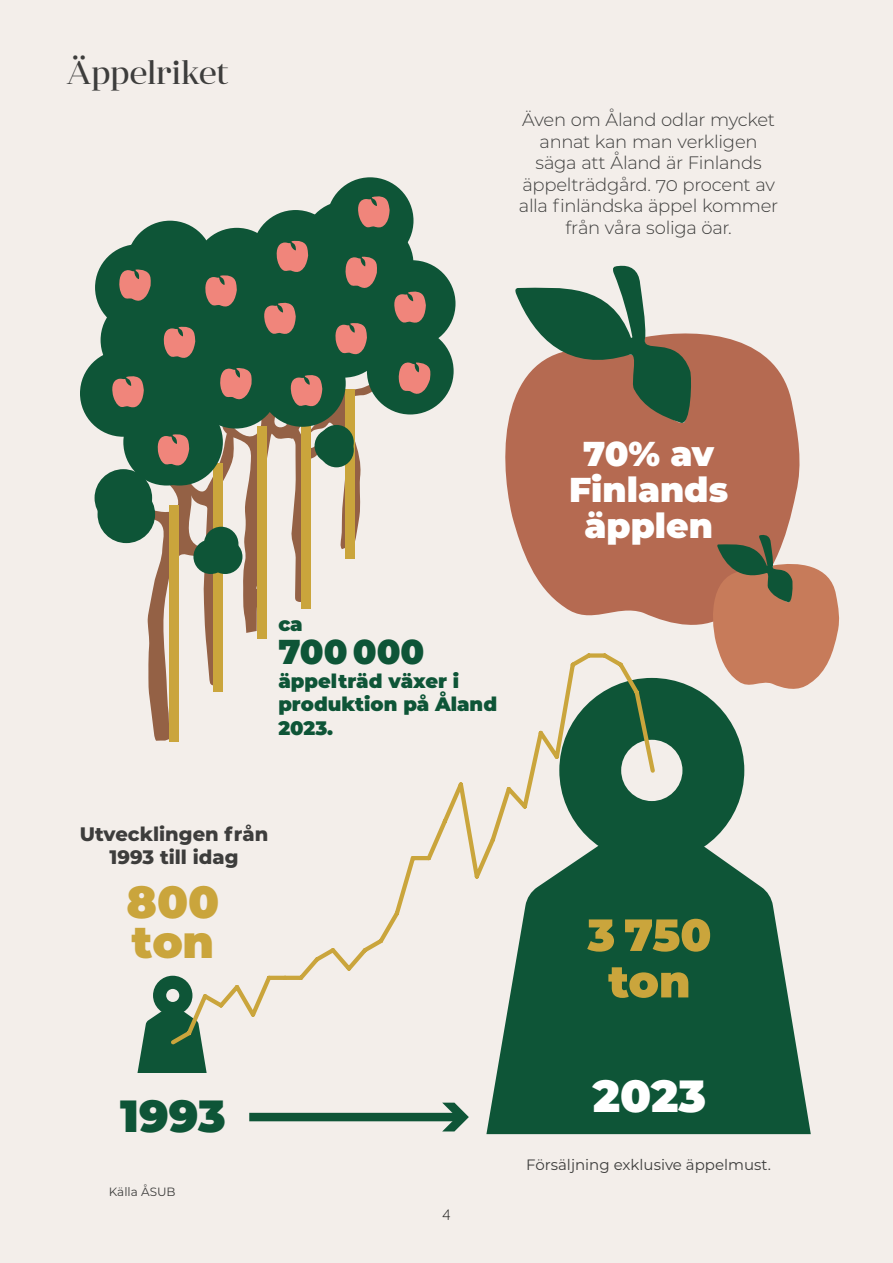
<style>
.page{position:relative;width:893px;height:1263px;background:#f3eeea}
.page>*{position:absolute;margin:0;border:0;box-sizing:border-box;transform-origin:0 0}
.t1{font:900 45px/40.2px "Montserrat";color:#caa53c}
.t2{font:900 45px "Montserrat";color:#0e5537}
.t3{font:900 45px "Montserrat";color:#fff}
.t4{font:900 34.5px/36px "Montserrat";color:#fff;text-align:center}
.t5{font:900 34.5px "Montserrat";color:#0e5537}
.t6{font:33px "Anglecia Pro Display";letter-spacing:-.005em;color:#3d3d3c}
.t7{font:900 19.5px/23.4px "Montserrat";color:#0e5537}
.t8{font:800 19.5px/23.4px "Montserrat";color:#3d3d3c;text-align:center}
.t9{font:300 18px/21.6px "Montserrat";letter-spacing:-.02em;color:#3d3d3c;text-align:center}
.t10{font:15px "Montserrat";color:#3d3d3c}
.t11{font:300 15px "Raleway";color:#1d1d1b}
.t12{font:12px "Montserrat";color:#3d3d3c}
</style>
<div class="page">
<svg style="left:505px;top:333px;width:295px;height:270px;background:#bd7b64"></svg>
<svg style="left:515px;top:265px;width:177px;height:164px"></svg>
<svg style="left:137px;top:976px;width:70px;height:97px"></svg>
<div style="left:249px;top:1113px;width:210px;height:8px;background:#0e5537"></div>
<svg style="left:442px;top:1103px;width:27px;height:28px"></svg>
<svg style="left:486px;top:863px;width:325px;height:271px;background:#2d6a4f"></svg>
<svg style="left:658px;top:919px;width:52px;height:33px;background:#908c3a"></svg>
<svg style="left:658px;top:967px;width:30px;height:31px"></svg>
<svg style="left:167px;top:730px;width:491px;height:318px"></svg>
<div style="left:369px;top:260px;width:86px;height:87px;background:#0e5537;border-radius:50%"></div>
<div style="left:327px;top:221px;width:86px;height:86px;background:#0e5537;border-radius:50%"></div>
<div style="left:303px;top:201px;width:87px;height:87px;background:#0e5537;border-radius:50%"></div>
<div style="left:327px;top:177px;width:86px;height:87px;background:#0e5537;border-radius:50%"></div>
<div style="left:252px;top:210px;width:87px;height:87px;background:#0e5537;border-radius:50%"></div>
<div style="left:355px;top:271px;width:87px;height:87px;background:#0e5537;border-radius:50%"></div>
<div style="left:101px;top:297px;width:86px;height:86px;background:#0e5537;border-radius:50%"></div>
<div style="left:80px;top:350px;width:87px;height:87px;background:#0e5537;border-radius:50%"></div>
<div style="left:98px;top:485px;width:57px;height:58px;background:#0e5537;border-radius:50%"></div>
<div style="left:95px;top:469px;width:57px;height:58px;background:#0e5537;border-radius:50%"></div>
<div style="left:367px;top:328px;width:87px;height:86px;background:#0e5537;border-radius:50%"></div>
<div style="left:95px;top:244px;width:87px;height:87px;background:#0e5537;border-radius:50%"></div>
<div style="left:127px;top:221px;width:86px;height:86px;background:#0e5537;border-radius:50%"></div>
<div style="left:193px;top:228px;width:87px;height:86px;background:#0e5537;border-radius:50%"></div>
<svg style="left:358px;top:196px;width:32px;height:32px"></svg>
<svg style="left:398px;top:362px;width:32px;height:32px"></svg>
<svg style="left:394px;top:291px;width:32px;height:32px"></svg>
<svg style="left:111px;top:240px;width:270px;height:501px"></svg>
<div style="left:319px;top:425px;width:35px;height:34px;background:#0e5537;border-radius:50%"></div>
<div style="left:319px;top:433px;width:35px;height:34px;background:#0e5537;border-radius:50%"></div>
<svg style="left:559px;top:534px;width:281px;height:329px"></svg>
<h3 class="t6" style="left:67px;top:51px;width:164px">Äppelriket</h3>
<p class="t9" style="left:519px;top:108px;width:261px">Även om Åland odlar mycket annat kan man verkligen säga att Åland är Finlands äppelträdgård. 70 procent av alla finländska äppel kommer från våra soliga öar.</p>
<p class="t7" style="left:278px;top:611px;width:26px">ca</p>
<h2 class="t5" style="left:278px;top:626px;width:148px">700 000</h2>
<p class="t7" style="left:278px;top:668px;width:220px">äppelträd växer i produktion på Åland<br>2023.</p>
<p class="t8" style="left:80px;top:821px;width:190px">Utvecklingen från<br>1993 till idag</p>
<h1 class="t1" style="left:127px;top:879px;width:94px">800 ton</h1>
<h2 class="t4" style="left:569px;top:434px;width:161px">70% av<br>Finlands äpplen</h2>
<h1 class="t2" style="left:120px;top:1082px;width:107px">1993</h1>
<p class="t12" style="left:109px;top:1183px;width:68px">Källa ÅSUB</p>
<p class="t11" style="left:442px;top:1203px;width:10px">4</p>
<h1 class="t3" style="left:593px;top:1062px;width:115px">2023</h1>
<p class="t10" style="left:526px;top:1154px;width:246px">Försäljning exklusive äppelmust.</p>
</div>
